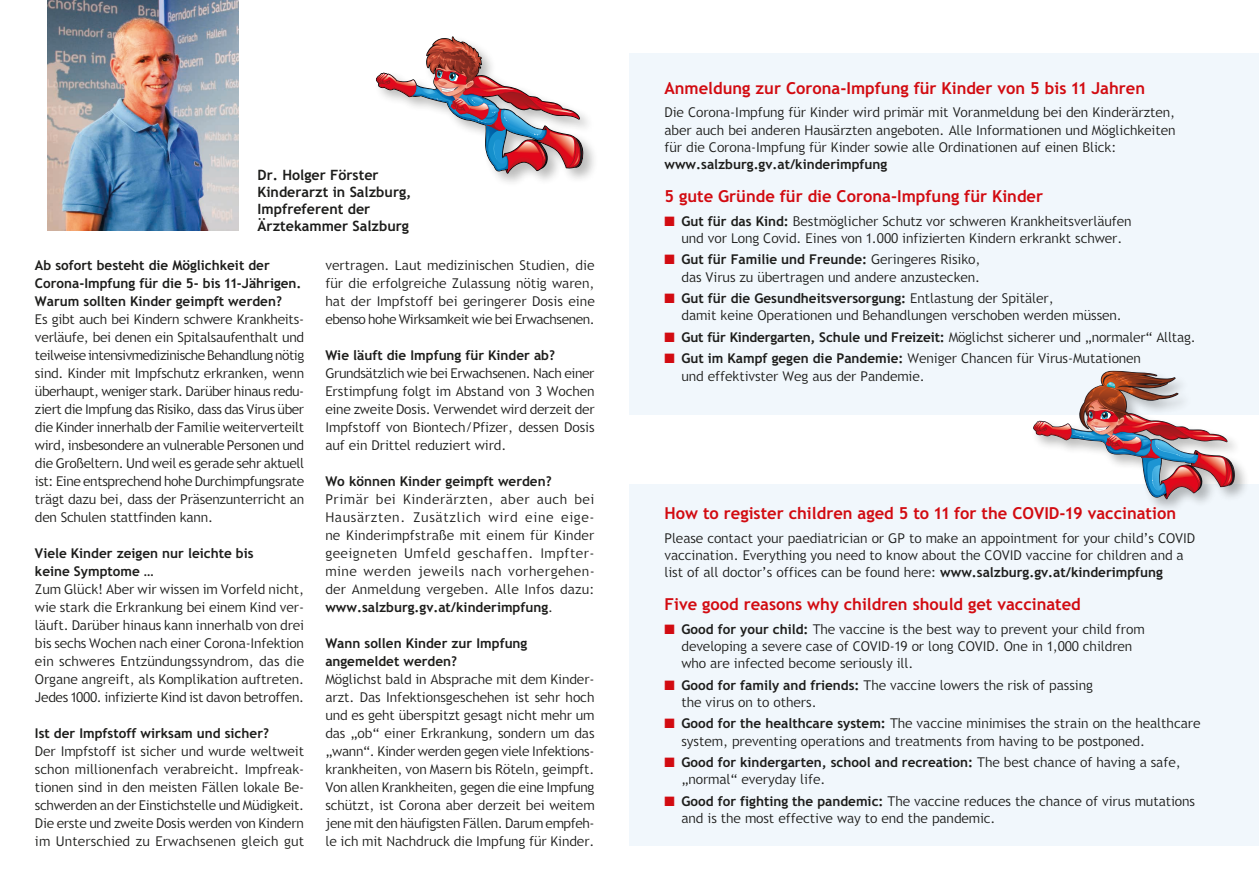
<style>
.page{position:relative;width:1259px;height:893px;background:#fff}
.page>*{position:absolute;margin:0;border:0;box-sizing:border-box;transform-origin:0 0}
.t1{font:700 16.5px "Trebuchet SBG2";color:#d20b11}
.t2{font:700 14.25px/17.2px "Trebuchet SBG2";color:#1d1d1b}
.t3{font:300 13.5px/18px "Trebuchet SBG2";color:#1d1d1b;text-align:justify}
.t4{font:700 13.5px/18px "Trebuchet SBG2";color:#1d1d1b}
.s1{font-weight:700}
.s2{color:#d20b11}
.s3{font-weight:300}
</style>
<div class="page">
<div style="left:629px;top:54px;width:630px;height:361px;background:#f1f7fc"></div>
<div style="left:629px;top:484px;width:630px;height:361px;background:#f1f7fc"></div>
<img style="left:48px;top:0;width:190px;height:231px">
<div style="left:1031px;top:368px;width:219px;height:146px;background:#1d1d1b;opacity:.3"></div>
<svg style="left:1033px;top:371px;width:202px;height:131px"></svg>
<div style="left:374px;top:35px;width:225px;height:154px;background:#1d1d1b;opacity:.3"></div>
<svg style="left:376px;top:36px;width:208px;height:138px"></svg>
<p class="t2" style="left:257px;top:166px;width:155px">Dr. Holger Förster<br>Kinderarzt in Salzburg,<br>Impfreferent der<br>Ärztekammer Salzburg</p>
<p class="t4" style="left:35px;top:256px;width:268px">Ab sofort besteht die Möglichkeit der<br>Corona-Impfung für die 5- bis 11-Jährigen.<br>Warum sollten Kinder geimpft werden?</p>
<p class="t3" style="left:35px;top:310px;width:271px">Es gibt auch bei Kindern schwere Krankheits&shy;verläufe, bei denen ein Spitalsaufenthalt und teilweise intensivmedizinische Behandlung nötig sind. Kinder mit Impfschutz erkranken, wenn überhaupt, weniger stark. Darüber hinaus redu&shy;ziert die Impfung das Risiko, dass das Virus über die Kinder innerhalb der Familie weiterverteilt wird, insbesondere an vulnerable Personen und die Großeltern. Und weil es gerade sehr aktuell ist: Eine entsprechend hohe Durchimpfungsrate trägt dazu bei, dass der Präsenzunterricht an den Schulen stattfinden kann.</p>
<p class="t4" style="left:35px;top:544px;width:220px">Viele Kinder zeigen nur leichte bis keine Symptome …</p>
<p class="t3" style="left:35px;top:580px;width:271px">Zum Glück! Aber wir wissen im Vorfeld nicht, wie stark die Erkrankung bei einem Kind ver&shy;läuft. Darüber hinaus kann innerhalb von drei bis sechs Wochen nach einer Corona-Infektion ein schweres Entzündungssyndrom, das die Organe angreift, als Komplikation auftreten.<br>Jedes 1000. infizierte Kind ist davon betroffen.</p>
<p class="t4" style="left:35px;top:724px;width:235px">Ist der Impfstoff wirksam und sicher?</p>
<p class="t3" style="left:35px;top:742px;width:271px">Der Impfstoff ist sicher und wurde weltweit schon millionenfach verabreicht. Impfreak&shy;tionen sind in den meisten Fällen lokale Be&shy;schwerden an der Einstichstelle und Müdigkeit.<br>Die erste und zweite Dosis werden von Kindern im Unterschied zu Erwachsenen gleich gut</p>
<p class="t3" style="left:325px;top:256px;width:271px">vertragen. Laut medizinischen Studien, die für die erfolgreiche Zulassung nötig waren, hat der Impfstoff bei geringerer Dosis eine ebenso hohe Wirksamkeit wie bei Erwachsenen.</p>
<p class="t4" style="left:325px;top:346px;width:231px">Wie läuft die Impfung für Kinder ab?</p>
<p class="t3" style="left:325px;top:364px;width:271px">Grundsätzlich wie bei Erwachsenen. Nach einer Erstimpfung folgt im Abstand von 3 Wochen eine zweite Dosis. Verwendet wird derzeit der Impfstoff von Biontech/Pfizer, dessen Dosis auf ein Drittel reduziert wird.</p>
<p class="t4" style="left:325px;top:472px;width:228px">Wo können Kinder geimpft werden?</p>
<p class="t3" style="left:325px;top:490px;width:271px">Primär bei Kinderärzten, aber auch bei Hausärzten. Zusätzlich wird eine eige&shy;ne Kinderimpfstraße mit einem für Kinder geeigneten Umfeld geschaffen. Impfter&shy;mine werden jeweils nach vorhergehen&shy;der Anmeldung vergeben. Alle Infos dazu: <span class="s1">www.salzburg.gv.at/kinderimpfung</span>.</p>
<p class="t4" style="left:325px;top:634px;width:203px">Wann sollen Kinder zur Impfung angemeldet werden?</p>
<p class="t3" style="left:325px;top:670px;width:271px">Möglichst bald in Absprache mit dem Kinder&shy;arzt. Das Infektionsgeschehen ist sehr hoch und es geht überspitzt gesagt nicht mehr um das „ob“ einer Erkrankung, sondern um das „wann“. Kinder werden gegen viele Infektions&shy;krankheiten, von Masern bis Röteln, geimpft.<br>Von allen Krankheiten, gegen die eine Impfung schützt, ist Corona aber derzeit bei weitem jene mit den häufigsten Fällen. Darum empfeh&shy;le ich mit Nachdruck die Impfung für Kinder.</p>
<p class="t1" style="left:664px;top:77px;width:482px">Anmeldung zur Corona-Impfung für Kinder von 5 bis 11 Jahren</p>
<p class="t3" style="left:664px;top:104px;width:512px;line-height:17.2px">Die Corona-Impfung für Kinder wird primär mit Voranmeldung bei den Kinderärzten, aber auch bei anderen Hausärzten angeboten. Alle Informationen und Möglichkeiten für die Corona-Impfung für Kinder sowie alle Ordinationen auf einen Blick:</p>
<p class="t4" style="left:664px;top:155px;width:224px">www.salzburg.gv.at/kinderimpfung</p>
<p class="t1" style="left:664px;top:186px;width:380px">5 gute Gründe für die Corona-Impfung für Kinder</p>
<p class="t3" style="left:664px;top:212px;width:468px;line-height:17.2px;text-align:center"><span class="s2">■</span> <span class="s1">Gut für das Kind:</span> Bestmöglicher Schutz vor schweren Krankheitsverläufen und vor Long Covid. Eines von 1.000 infizierten Kindern erkrankt schwer.</p>
<p class="t3" style="left:664px;top:251px;width:317px;line-height:17.2px;text-align:right"><span class="s2">■</span> <span class="s1">Gut für Familie und Freunde:</span> Geringeres Risiko, das Virus zu übertragen und andere anzustecken.</p>
<p class="t3" style="left:681px;top:290px;width:442px;line-height:17.2px;text-indent:-17px"><span class="s2">■</span> <span class="s1">Gut für die Gesundheitsversorgung:</span> Entlastung der Spitäler,<br>damit keine Operationen und Behandlungen verschoben werden müssen.</p>
<p class="t4" style="left:664px;top:328px;width:533px"><span class="s2">■</span> Gut für Kindergarten, Schule und Freizeit: <span class="s3">Möglichst sicherer und „normaler“ Alltag.</span></p>
<p class="t3" style="left:681px;top:350px;width:461px;line-height:17.2px;text-indent:-17px"><span class="s2">■</span> <span class="s1">Gut im Kampf gegen die Pandemie:</span> Weniger Chancen für Virus-Mutationen und effektivster Weg aus der Pandemie.</p>
<p class="t1" style="left:664px;top:503px;width:513px">How to register children aged 5 to 11 for the COVID-19 vaccination</p>
<p class="t3" style="left:664px;top:529px;width:532px;line-height:17.2px;text-align:left">Please contact your paediatrician or GP to make an appointment for your child’s COVID vaccination. Everything you need to know about the COVID vaccine for children and a list of all doctor’s offices can be found here: <span class="s1">www.salzburg.gv.at/kinderimpfung</span></p>
<p class="t1" style="left:664px;top:594px;width:418px">Five good reasons why children should get vaccinated</p>
<p class="t3" style="left:681px;top:620px;width:464px;line-height:17.2px;text-align:left;text-indent:-17px"><span class="s2">■</span> <span class="s1">Good for your child:</span> The vaccine is the best way to prevent your child from developing a severe case of COVID-19 or long COVID. One in 1,000 children who are infected become seriously ill.</p>
<p class="t3" style="left:681px;top:676px;width:413px;line-height:17.2px;text-indent:-17px"><span class="s2">■</span> <span class="s1">Good for family and friends:</span> The vaccine lowers the risk of passing the virus on to others.</p>
<p class="t3" style="left:681px;top:715px;width:520px;line-height:17.2px;text-indent:-17px"><span class="s2">■</span> <span class="s1">Good for the healthcare system:</span> The vaccine minimises the strain on the healthcare system, preventing operations and treatments from having to be postponed.</p>
<p class="t3" style="left:681px;top:754px;width:501px;line-height:17.2px;text-indent:-17px"><span class="s2">■</span> <span class="s1">Good for kindergarten, school and recreation:</span> The best chance of having a safe, „normal“ everyday life.</p>
<p class="t3" style="left:681px;top:792px;width:515px;line-height:17.2px;text-indent:-17px"><span class="s2">■</span> <span class="s1">Good for fighting the pandemic:</span> The vaccine reduces the chance of virus mutations and is the most effective way to end the pandemic.</p>
</div>
